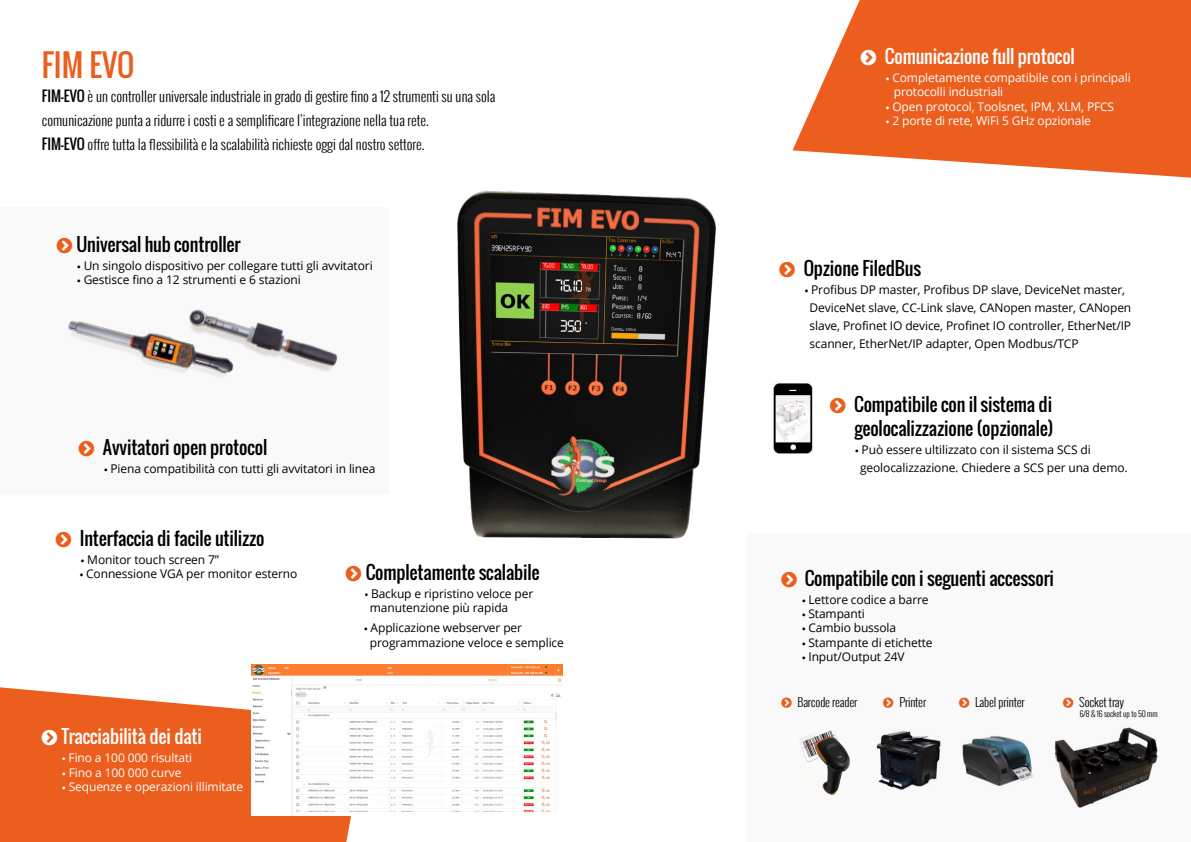
<style>
.page{position:relative;width:1191px;height:842px;background:#fff}
.page>*{position:absolute;margin:0;border:0;box-sizing:border-box;transform-origin:0 0}
.t1{font:30px "Oswald";color:#eb5e1d}
.t2{font:18px/24px "Oswald";letter-spacing:-.01em;color:#000}
.t3{font:18px "Oswald";letter-spacing:-.01em;color:#fff}
.t4{font:300 14px/24px "Oswald";color:#000}
.t5{font:12px/18px "Open Sans";letter-spacing:-.01em;color:#000}
.t6{font:12px/14.4px "Open Sans";letter-spacing:-.01em;color:#fff}
.t7{font:300 12px "Oswald";letter-spacing:-.01em;color:#000}
.t8{font:300 8px "Oswald";letter-spacing:-.01em;color:#000}
.s1{font-weight:400}
.s2{font-family:"Assistant"}
.s3{font-family:"Assistant";font-weight:300}
</style>
<div class="page">
<div style="left:0;top:207px;width:388px;height:286px;background:#f9f9f9"></div>
<img style="left:457px;top:190px;width:124px;height:348px">
<img style="left:68px;top:320px;width:110px;height:51px">
<img style="left:178px;top:309px;width:160px;height:69px">
<svg style="left:0;top:687px;width:351px;height:155px;background:#ec6a2e"></svg>
<img style="left:252px;top:664px;width:310px;height:152px">
<div style="left:746px;top:533px;width:445px;height:309px;background:#f9f9f9"></div>
<svg style="left:792px;top:0;width:399px;height:178px;background:#ee763f"></svg>
<img style="left:962px;top:736px;width:72px;height:50px">
<img style="left:799px;top:730px;width:51px;height:65px">
<img style="left:1054px;top:727px;width:104px;height:81px">
<img style="left:876px;top:731px;width:65px;height:59px">
<img style="left:773px;top:383px;width:39px;height:71px">
<img style="left:581px;top:194px;width:135px;height:345px">
<svg style="left:42px;top:730px;width:15px;height:15px"></svg>
<svg style="left:861px;top:50px;width:15px;height:15px"></svg>
<h1 class="t1" style="left:42px;top:43px;width:94px">FIM EVO</h1>
<p class="t4" style="left:42px;top:84px;width:455px"><span class="s1">FIM-EVO</span> è un controller universale industriale in grado di gestire fino a 12 strumenti su una sola comunicazione punta a ridurre i costi e a semplificare l’integrazione nella tua rete.<br><span class="s1">FIM-EVO</span> offre tutta la flessibilità e la scalabilità richieste oggi dal nostro settore.</p>
<h2 class="t2" style="left:76px;top:232px;width:166px">Universal hub controller</h2>
<p class="t5" style="left:77px;top:256px;width:297px"><span class="s2">•</span> Un singolo dispositivo per collegare tutti gli avvitatori</p>
<p class="t5" style="left:77px;top:271px;width:225px"><span class="s2">•</span> Gestisce fino a 12 strumenti e 6 stazioni</p>
<h2 class="t2" style="left:103px;top:435px;width:166px">Avvitatori open protocol</h2>
<p class="t5" style="left:104px;top:459px;width:273px"><span class="s2">•</span> Piena compatibilità con tutti gli avvitatori in linea</p>
<h2 class="t2" style="left:80px;top:526px;width:186px">Interfaccia di facile utilizzo</h2>
<p class="t5" style="left:81px;top:550px;width:140px"><span class="s2">•</span> Monitor touch screen 7”</p>
<p class="t5" style="left:80px;top:565px;width:219px"><span class="s2">•</span> Connessione VGA per monitor esterno</p>
<h2 class="t3" style="left:62px;top:723px;width:142px">Tracciabilità dei dati</h2>
<p class="t6" style="left:62px;top:750px;width:131px"><span class="s3">•</span> Fino a 100 000 risultati</p>
<p class="t6" style="left:62px;top:765px;width:121px"><span class="s2">•</span> Fino a 100 000 curve</p>
<p class="t6" style="left:62px;top:779px;width:182px"><span class="s2">•</span> Sequenze e operazioni illimitate</p>
<h2 class="t2" style="left:366px;top:560px;width:176px">Completamente scalabile</h2>
<p class="t5" style="left:370px;top:586px;width:165px;line-height:14.4px;text-indent:-5px"><span class="s3">•</span> Backup e ripristino veloce per manutenzione più rapida</p>
<p class="t5" style="left:370px;top:620px;width:195px;line-height:14.4px;text-indent:-6px"><span class="s2">•</span> Applicazione webserver per programmazione veloce e semplice</p>
<h2 class="t3" style="left:885px;top:43px;width:191px">Comunicazione full protocol</h2>
<p class="t6" style="left:894px;top:70px;width:238px;text-indent:-8px"><span class="s2">•</span> Completamente compatibile con i principali protocolli industriali</p>
<p class="t6" style="left:886px;top:99px;width:230px"><span class="s2">•</span> Open protocol, Toolsnet, IPM, XLM, PFCS</p>
<p class="t6" style="left:886px;top:113px;width:206px"><span class="s2">•</span> 2 porte di rete, WiFi 5 GHz opzionale</p>
<h2 class="t2" style="left:803px;top:256px;width:119px">Opzione FiledBus</h2>
<p class="t5" style="left:809px;top:280px;width:323px;text-indent:-5px"><span class="s2">•</span> Profibus DP master, Profibus DP slave, DeviceNet master, DeviceNet slave, CC-Link slave, CANopen master, CANopen slave, Profinet IO device, Profinet IO controller, EtherNet/IP scanner, EtherNet/IP adapter, Open Modbus/TCP</p>
<h2 class="t2" style="left:854px;top:392px;width:201px">Compatibile con il sistema di geolocalizzazione (opzionale)</h2>
<p class="t5" style="left:860px;top:440px;width:269px;text-indent:-5px"><span class="s2">•</span> Può essere ultilizzato con il sistema SCS di geolocalizzazione. Chiedere a SCS per una demo.</p>
<h2 class="t2" style="left:804px;top:566px;width:251px">Compatibile con i seguenti accessori</h2>
<p class="t5" style="left:802px;top:590px;width:128px"><span class="s2">•</span> Lettore codice a barre</p>
<p class="t5" style="left:802px;top:604px;width:64px"><span class="s2">•</span> Stampanti</p>
<p class="t5" style="left:802px;top:619px;width:96px"><span class="s2">•</span> Cambio bussola</p>
<p class="t5" style="left:802px;top:633px;width:132px"><span class="s2">•</span> Stampante di etichette</p>
<p class="t5" style="left:802px;top:648px;width:104px"><span class="s2">•</span> Input/Output 24V</p>
<p class="t7" style="left:797px;top:693px;width:61px">Barcode reader</p>
<p class="t7" style="left:899px;top:693px;width:28px">Printer</p>
<p class="t7" style="left:975px;top:694px;width:51px">Label printer</p>
<p class="t7" style="left:1079px;top:693px;width:46px">Socket tray</p>
<p class="t8" style="left:1079px;top:707px;width:79px">6/8 &amp; 16 socket up to 50 mm</p>
</div>
